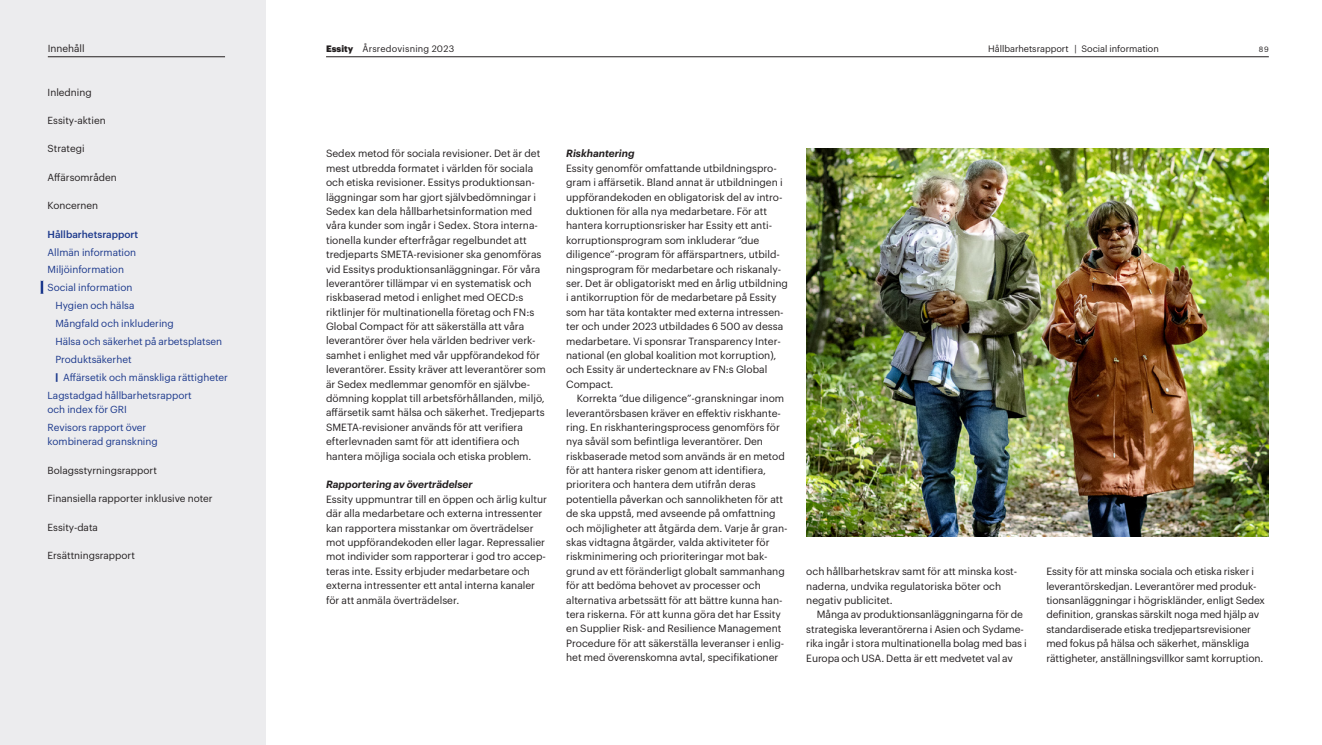
<style>
.page{position:relative;width:1322px;height:745px;background:#fff}
.page>*{position:absolute;margin:0;border:0;box-sizing:border-box;transform-origin:0 0}
.t1{font:10.25px/14.4px "Graphik";color:#231f20}
.t2{font:italic 600 10.25px "Graphik";color:#231f20}
.t3{font:10px/18.4px "Graphik";color:#1b388c}
.t4{font:10px "Graphik";color:#231f20}
.t5{font:500 10px "Graphik";color:#1b388c}
.t6{font:9.12px "Graphik";color:#231f20}
.t7{font:9.12px "Graphik";letter-spacing:.025em;color:#231f20}
.t8{font:7.5px "Graphik";color:#231f20}
.s1{font-weight:900}
.s2{font-family:"Graphik Super"}
</style>
<div class="page">
<div style="left:0;top:0;width:266px;height:744px;background:#ececee"></div>
<hr style="left:326px;top:56px;width:943px;height:1px;background:#231f20">
<hr style="left:48px;top:56px;width:177px;height:1px;background:#231f20">
<img style="left:806px;top:149px;width:463px;height:387px">
<svg style="left:40px;top:280px;width:4px;height:14px"></svg>
<p class="t4" style="left:48px;top:40px;width:38px">Innehåll</p>
<p class="t7" style="left:326px;top:42px;width:130px"><span class="s1">Essity</span> Årsredovisning 2023</p>
<p class="t6" style="left:988px;top:42px;width:172px">Hållbarhetsrapport | Social information</p>
<p class="t8" style="left:1259px;top:43px;width:11px">89</p>
<p class="t4" style="left:48px;top:84px;width:46px">Inledning</p>
<p class="t4" style="left:48px;top:113px;width:60px">Essity-aktien</p>
<p class="t4" style="left:48px;top:141px;width:38px">Strategi</p>
<p class="t4" style="left:48px;top:169px;width:71px">Affärsområden</p>
<p class="t4" style="left:48px;top:198px;width:52px">Koncernen</p>
<p class="t5" style="left:48px;top:226px;width:92px">Hållbarhetsrapport</p>
<p class="t3" style="left:48px;top:242px;width:90px">Allmän information</p>
<p class="t3" style="left:48px;top:259px;width:78px">Miljöinformation</p>
<p class="t3" style="left:48px;top:277px;width:86px">Social information</p>
<p class="t3" style="left:55px;top:295px;width:81px">Hygien och hälsa</p>
<p class="t3" style="left:55px;top:313px;width:120px">Mångfald och inkludering</p>
<p class="t3" style="left:55px;top:331px;width:168px">Hälsa och säkerhet på arbetsplatsen</p>
<p class="t3" style="left:55px;top:349px;width:78px">Produktsäkerhet</p>
<p class="t3" style="left:55px;top:367px;width:174px"><span class="s2">|</span> Affärsetik och mänskliga rättigheter</p>
<p class="t3" style="left:48px;top:385px;width:146px">Lagstadgad hållbarhetsrapport</p>
<p class="t3" style="left:48px;top:399px;width:100px">och index för GRI<br>Revisors rapport över</p>
<p class="t3" style="left:48px;top:431px;width:112px">kombinerad granskning</p>
<p class="t4" style="left:48px;top:462px;width:111px">Bolagsstyrningsrapport</p>
<p class="t4" style="left:48px;top:490px;width:167px">Finansiella rapporter inklusive noter</p>
<p class="t4" style="left:48px;top:519px;width:52px">Essity-data</p>
<p class="t4" style="left:48px;top:547px;width:89px">Ersättningsrapport</p>
<p class="t1" style="left:326px;top:145px;width:221px">Sedex metod för sociala revisioner. Det är det mest utbredda formatet i världen för sociala och etiska revisioner. Essitys produktionsan&shy;läggningar som har gjort självbedömningar i Sedex kan dela hållbarhetsinformation med våra kunder som ingår i Sedex. Stora interna&shy;tionella kunder efterfrågar regelbundet att tredjeparts SMETA-revisioner ska genomföras vid Essitys produktionsanläggningar. För våra leverantörer tillämpar vi en systematisk och riskbaserad metod i enlighet med OECD:s riktlinjer för multinationella företag och FN:s Global Compact för att säkerställa att våra leverantörer över hela världen bedriver verk&shy;samhet i enlighet med vår uppförandekod för leverantörer. Essity kräver att leverantörer som är Sedex medlemmar genomför en självbe&shy;dömning kopplat till arbetsförhållanden, miljö, affärsetik samt hälsa och säkerhet. Tredjeparts SMETA-revisioner används för att verifiera efterlevnaden samt för att identifiera och hantera möjliga sociala och etiska problem.</p>
<p class="t2" style="left:326px;top:476px;width:148px">Rapportering av överträdelser</p>
<p class="t1" style="left:326px;top:490px;width:222px">Essity uppmuntrar till en öppen och ärlig kultur där alla medarbetare och externa intressenter kan rapportera misstankar om överträdelser mot uppförandekoden eller lagar. Repressalier mot individer som rapporterar i god tro accep&shy;teras inte. Essity erbjuder medarbetare och externa intressenter ett antal interna kanaler för att anmäla överträdelser.</p>
<p class="t2" style="left:566px;top:146px;width:70px">Riskhantering</p>
<p class="t1" style="left:566px;top:160px;width:223px">Essity genomför omfattande utbildningspro&shy;gram i affärsetik. Bland annat är utbildningen i uppförandekoden en obligatorisk del av intro&shy;duktionen för alla nya medarbetare. För att hantera korruptionsrisker har Essity ett anti&shy;korruptionsprogram som inkluderar ”due diligence”-program för affärspartners, utbild&shy;ningsprogram för medarbetare och riskanaly&shy;ser. Det är obligatoriskt med en årlig utbildning i antikorruption för de medarbetare på Essity som har täta kontakter med externa intressen&shy;ter och under 2023 utbildades 6 500 av dessa medarbetare. Vi sponsrar Transparency Inter&shy;national (en global koalition mot korruption), och Essity är undertecknare av FN:s Global Compact.</p>
<p class="t1" style="left:566px;top:390px;width:223px;text-indent:11px">Korrekta ”due diligence”-granskningar inom leverantörsbasen kräver en effektiv riskhante&shy;ring. En riskhanteringsprocess genomförs för nya såväl som befintliga leverantörer. Den riskbaserade metod som används är en metod för att hantera risker genom att identifiera, prioritera och hantera dem utifrån deras potentiella påverkan och sannolikheten för att de ska uppstå, med avseende på omfattning och möjligheter att åtgärda dem. Varje år gran&shy;skas vidtagna åtgärder, valda aktiviteter för riskminimering och prioriteringar mot bak&shy;grund av ett föränderligt globalt sammanhang för att bedöma behovet av processer och alternativa arbetssätt för att bättre kunna han&shy;tera riskerna. För att kunna göra det har Essity en Supplier Risk- and Resilience Management Procedure för att säkerställa leveranser i enlig&shy;het med överenskomna avtal, specifikationer</p>
<p class="t1" style="left:806px;top:563px;width:212px">och hållbarhetskrav samt för att minska kost&shy;naderna, undvika regulatoriska böter och negativ publicitet.</p>
<p class="t1" style="left:806px;top:606px;width:222px;text-indent:11px">Många av produktionsanläggningarna för de strategiska leverantörerna i Asien och Sydame&shy;rika ingår i stora multinationella bolag med bas i Europa och USA. Detta är ett medvetet val av</p>
<p class="t1" style="left:1046px;top:563px;width:220px">Essity för att minska sociala och etiska risker i leverantörskedjan. Leverantörer med produk&shy;tionsanläggningar i högriskländer, enligt Sedex definition, granskas särskilt noga med hjälp av standardiserade etiska tredjepartsrevisioner med fokus på hälsa och säkerhet, mänskliga rättigheter, anställningsvillkor samt korruption.</p>
</div>
